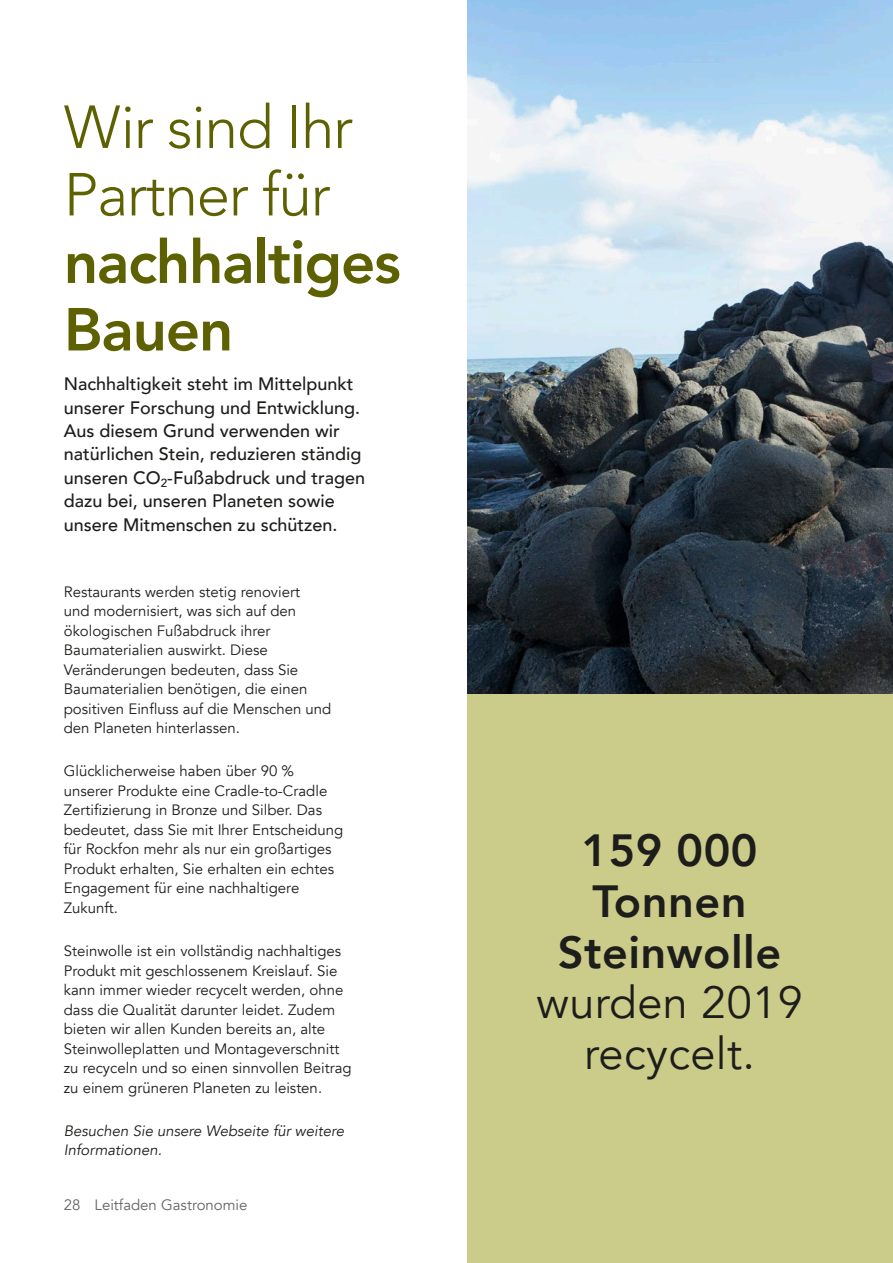
<style>
.page{position:relative;width:893px;height:1263px;background:#fff}
.page>*{position:absolute;margin:0;border:0;box-sizing:border-box;transform-origin:0 0}
.t1{font:300 60px/67.5px "Avenir";letter-spacing:-.02em;color:#5d6101}
.t2{font:800 60px/67.5px "Avenir";letter-spacing:-.02em;color:#5d6101}
.t3{font:800 45px/50.7px "Avenir";letter-spacing:.01em;color:#1d1d1b;text-align:center}
.t4{font:45px/50.7px "Avenir";letter-spacing:.01em;color:#1d1d1b;text-align:center}
.t5{font:500 18px/23.4px "Avenir";color:#1d1d1b}
.t6{font:15px/19.5px "Avenir";color:#1d1d1b}
.t7{font:italic 15px/19.5px "Avenir";color:#1d1d1b}
.t8{font:15px "Avenir";color:#646463}
</style>
<div class="page">
<img style="left:468px;top:0;width:425px;height:695px">
<div style="left:468px;top:695px;width:425px;height:568px;background:#cbcb8a"></div>
<h1 class="t1" style="left:64px;top:94px;width:291px">Wir sind Ihr<br>Partner für</h1>
<h1 class="t2" style="left:64px;top:228px;width:339px">nachhaltiges<br>Bauen</h1>
<p class="t5" style="left:64px;top:371px;width:303px">Nachhaltigkeit steht im Mittelpunkt unserer Forschung und Entwicklung.<br>Aus diesem Grund verwenden wir natürlichen Stein, reduzieren ständig unseren CO<sub>2</sub>-Fußabdruck und tragen dazu bei, unseren Planeten sowie unsere Mitmenschen zu schützen.</p>
<p class="t6" style="left:64px;top:582px;width:269px">Restaurants werden stetig renoviert<br>und modernisiert, was sich auf den ökologischen Fußabdruck ihrer Baumaterialien auswirkt. Diese Veränderungen bedeuten, dass Sie Baumaterialien benötigen, die einen positiven Einfluss auf die Menschen und den Planeten hinterlassen.</p>
<p class="t6" style="left:64px;top:762px;width:281px">Glücklicherweise haben über 90 % unserer Produkte eine Cradle-to-Cradle Zertifizierung in Bronze und Silber. Das bedeutet, dass Sie mit Ihrer Entscheidung für Rockfon mehr als nur ein großartiges Produkt erhalten, Sie erhalten ein echtes Engagement für eine nachhaltigere Zukunft.</p>
<p class="t6" style="left:64px;top:941px;width:289px">Steinwolle ist ein vollständig nachhaltiges Produkt mit geschlossenem Kreislauf. Sie kann immer wieder recycelt werden, ohne dass die Qualität darunter leidet. Zudem bieten wir allen Kunden bereits an, alte Steinwolleplatten und Montageverschnitt zu recyceln und so einen sinnvollen Beitrag zu einem grüneren Planeten zu leisten.</p>
<p class="t7" style="left:64px;top:1121px;width:282px">Besuchen Sie unsere Webseite für weitere<br>Informationen.</p>
<p class="t8" style="left:64px;top:1196px;width:18px">28</p>
<p class="t8" style="left:94px;top:1196px;width:155px">Leitfaden Gastronomie</p>
<h2 class="t3" style="left:558px;top:825px;width:225px">159 000<br>Tonnen<br>Steinwolle</h2>
<h2 class="t4" style="left:536px;top:978px;width:268px">wurden 2019 recycelt.</h2>
</div>
